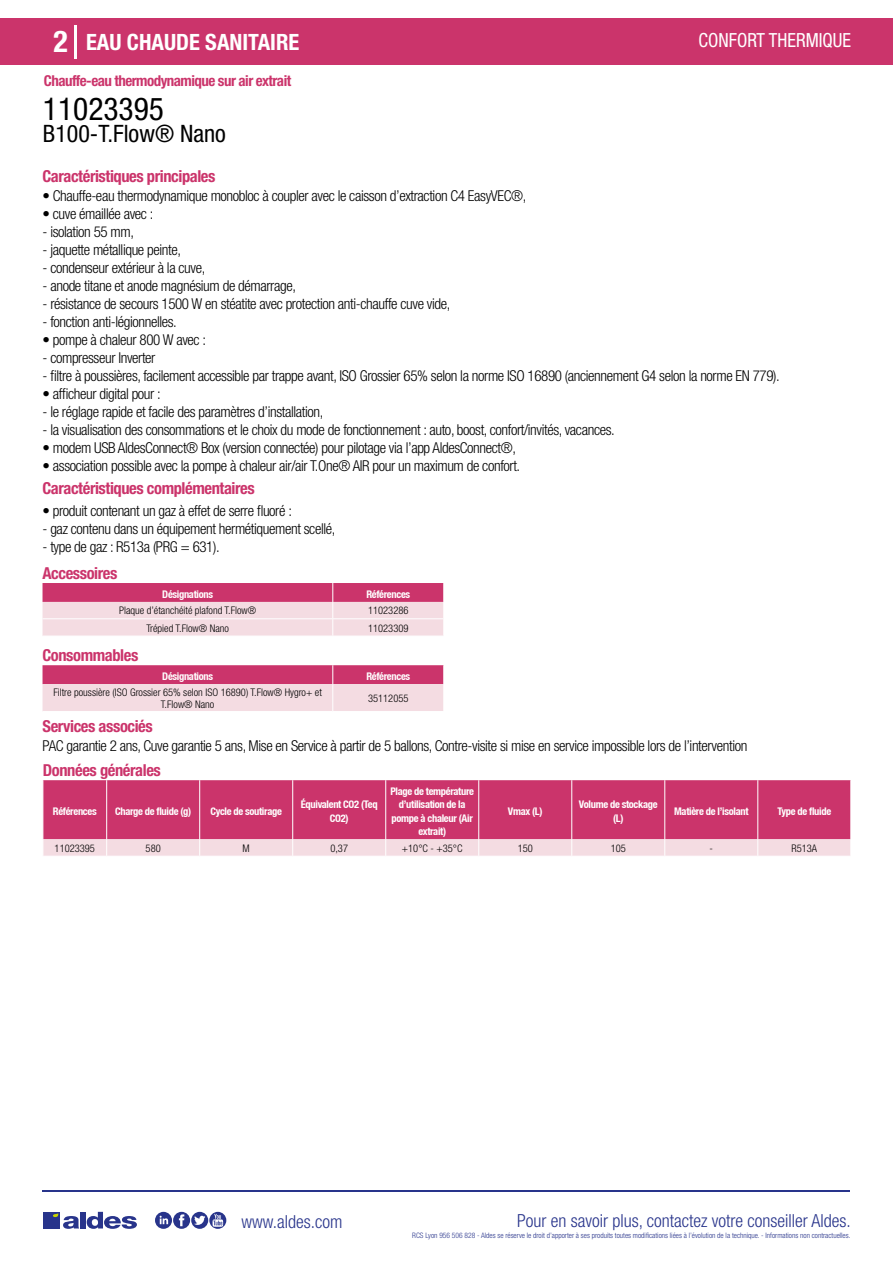
<style>
.page{position:relative;width:893px;height:1263px;background:#fff}
.page>*{position:absolute;margin:0;border:0;box-sizing:border-box;transform-origin:0 0}
.t1{font:condensed 31.5px "Helvetica Neue LT Std";color:#000}
.t2{font:700 condensed 30px "Helvetica Neue LT Std";color:#fff}
.t3{font:condensed 24px "Helvetica Neue LT Std";color:#000}
.t4{font:700 condensed 22.5px "Helvetica Neue LT Std";color:#fff}
.t5{font:condensed 19.5px "Helvetica Neue LT Std";color:#fff;scale:.95 1}
.t6{font:300 condensed 18px "Helvetica Neue";color:#28348b}
.t7{font:700 condensed 16.5px "Helvetica Neue LT Std";letter-spacing:-.025em;color:#cb346b}
.t8{font:300 condensed 15px "Helvetica Neue LT Std";letter-spacing:-.025em;color:#000}
.t9{font:700 condensed 15px "Helvetica Neue LT Std";letter-spacing:-.035em;color:#cb346b}
.t10{font:700 condensed 10.5px/13.5px "Helvetica Neue";letter-spacing:-.03em;color:#fff;text-align:center}
.t11{font:300 condensed 10.5px/12.6px "Helvetica Neue";color:#000;text-align:center}
.t12{font:300 condensed 7.5px "Helvetica Neue";color:#28348b}
</style>
<div class="page">
<div style="left:0;top:18px;width:893px;height:46px;background:#cb346b"></div>
<hr style="left:74px;top:25px;width:2px;height:33px;background:#fff">
<hr style="left:43px;top:1190px;width:807px;height:1px;background:#28348b">
<svg style="left:155px;top:1212px;width:71px;height:17px"></svg>
<div style="left:43px;top:1212px;width:17px;height:16px;background:#28348b"></div>
<div style="left:80px;top:1212px;width:6px;height:16px;background:#28348b"></div>
<svg style="left:87px;top:1212px;width:50px;height:17px"></svg>
<svg style="left:53px;top:1213px;width:26px;height:16px"></svg>
<svg style="left:43px;top:583px;width:401px;height:53px;background:#e5a1b8"></svg>
<svg style="left:43px;top:665px;width:401px;height:46px;background:#e398b1"></svg>
<div style="left:44px;top:780px;width:806px;height:59px;background:#cb346b"></div>
<hr style="left:106px;top:780px;width:1px;height:59px;background:#fff">
<hr style="left:199px;top:780px;width:1px;height:59px;background:#fff">
<hr style="left:292px;top:780px;width:1px;height:59px;background:#fff">
<hr style="left:385px;top:780px;width:1px;height:59px;background:#fff">
<hr style="left:478px;top:780px;width:1px;height:59px;background:#fff">
<hr style="left:571px;top:780px;width:1px;height:59px;background:#fff">
<hr style="left:664px;top:780px;width:1px;height:59px;background:#fff">
<hr style="left:757px;top:780px;width:1px;height:59px;background:#fff">
<svg style="left:43px;top:839px;width:808px;height:17px;background:#f4dce2"></svg>
<h2 class="t2" style="left:54px;top:24px;width:16px">2</h2>
<h3 class="t4" style="left:86px;top:28px;width:215px">EAU CHAUDE SANITAIRE</h3>
<h3 class="t5" style="left:699px;top:29px;width:162px">CONFORT THERMIQUE</h3>
<p class="t9" style="left:44px;top:71px;width:249px">Chauffe-eau thermodynamique sur air extrait</p>
<h1 class="t1" style="left:43px;top:91px;width:122px">11023395</h1>
<h3 class="t3" style="left:43px;top:120px;width:184px">B100-T.Flow® Nano</h3>
<p class="t7" style="left:43px;top:166px;width:174px">Caractéristiques principales</p>
<p class="t8" style="left:43px;top:187px;width:485px">• Chauffe-eau thermodynamique monobloc à coupler avec le caisson d’extraction C4 EasyVEC®,</p>
<p class="t8" style="left:43px;top:205px;width:112px">• cuve émaillée avec :</p>
<p class="t8" style="left:43px;top:223px;width:93px">- isolation 55 mm,</p>
<p class="t8" style="left:43px;top:241px;width:140px">- jaquette métallique peinte,</p>
<p class="t8" style="left:43px;top:259px;width:164px">- condenseur extérieur à la cuve,</p>
<p class="t8" style="left:43px;top:277px;width:255px">- anode titane et anode magnésium de démarrage,</p>
<p class="t8" style="left:43px;top:295px;width:409px">- résistance de secours 1500 W en stéatite avec protection anti-chauffe cuve vide,</p>
<p class="t8" style="left:43px;top:313px;width:136px">- fonction anti-légionnelles.</p>
<p class="t8" style="left:43px;top:331px;width:165px">• pompe à chaleur 800 W avec :</p>
<p class="t8" style="left:43px;top:349px;width:114px">- compresseur Inverter</p>
<p class="t8" style="left:43px;top:367px;width:739px">- filtre à poussières, facilement accessible par trappe avant, ISO Grossier 65% selon la norme ISO 16890 (anciennement G4 selon la norme EN 779).</p>
<p class="t8" style="left:43px;top:385px;width:120px">• afficheur digital pour :</p>
<p class="t8" style="left:43px;top:403px;width:282px">- le réglage rapide et facile des paramètres d’installation,</p>
<p class="t8" style="left:43px;top:421px;width:574px">- la visualisation des consommations et le choix du mode de fonctionnement : auto, boost, confort/invités, vacances.</p>
<p class="t8" style="left:43px;top:439px;width:475px">• modem USB AldesConnect® Box (version connectée) pour pilotage via l’app AldesConnect®,</p>
<p class="t8" style="left:43px;top:457px;width:479px">• association possible avec la pompe à chaleur air/air T.One® AIR pour un maximum de confort.</p>
<p class="t7" style="left:43px;top:478px;width:214px">Caractéristiques complémentaires</p>
<p class="t8" style="left:43px;top:502px;width:251px">• produit contenant un gaz à effet de serre fluoré :</p>
<p class="t8" style="left:43px;top:520px;width:294px">- gaz contenu dans un équipement hermétiquement scellé,</p>
<p class="t8" style="left:43px;top:538px;width:179px">- type de gaz : R513a (PRG = 631).</p>
<p class="t7" style="left:43px;top:563px;width:76px">Accessoires</p>
<p class="t10" style="left:162px;top:587px;width:52px">Désignations</p>
<p class="t10" style="left:366px;top:587px;width:45px">Références</p>
<p class="t11" style="left:119px;top:604px;width:139px">Plaque d’étanchéité plafond T.Flow®</p>
<p class="t11" style="left:368px;top:604px;width:42px">11023286</p>
<p class="t11" style="left:146px;top:621px;width:84px">Trépied T.Flow® Nano</p>
<p class="t11" style="left:368px;top:621px;width:42px">11023309</p>
<p class="t7" style="left:43px;top:645px;width:97px">Consommables</p>
<p class="t10" style="left:162px;top:669px;width:52px">Désignations</p>
<p class="t10" style="left:366px;top:669px;width:45px">Références</p>
<p class="t11" style="left:53px;top:685px;width:270px">Filtre poussière (ISO Grossier 65% selon ISO 16890) T.Flow® Hygro+ et<br>T.Flow® Nano</p>
<p class="t11" style="left:368px;top:692px;width:42px">35112055</p>
<p class="t7" style="left:43px;top:716px;width:112px">Services associés</p>
<p class="t8" style="left:43px;top:737px;width:706px">PAC garantie 2 ans, Cuve garantie 5 ans, Mise en Service à partir de 5 ballons, Contre-visite si mise en service impossible lors de l’intervention</p>
<p class="t7" style="left:43px;top:760px;width:119px">Données générales</p>
<p class="t10" style="left:53px;top:804px;width:45px">Références</p>
<p class="t10" style="left:115px;top:804px;width:78px">Charge de fluide (g)</p>
<p class="t10" style="left:211px;top:804px;width:73px">Cycle de soutirage</p>
<p class="t10" style="left:301px;top:797px;width:78px">Équivalent CO2 (Teq<br>CO2)</p>
<p class="t10" style="left:390px;top:784px;width:85px">Plage de température d’utilisation de la pompe à chaleur (Air extrait)</p>
<p class="t10" style="left:508px;top:804px;width:36px">Vmax (L)</p>
<p class="t10" style="left:579px;top:797px;width:80px">Volume de stockage (L)</p>
<p class="t10" style="left:674px;top:804px;width:76px">Matière de l’isolant</p>
<p class="t10" style="left:777px;top:804px;width:55px">Type de fluide</p>
<p class="t11" style="left:55px;top:842px;width:42px">11023395</p>
<p class="t11" style="left:146px;top:842px;width:17px">580</p>
<p class="t11" style="left:243px;top:842px;width:9px">M</p>
<p class="t11" style="left:330px;top:842px;width:19px">0,37</p>
<p class="t11" style="left:402px;top:842px;width:62px">+10°C - +35°C</p>
<p class="t11" style="left:518px;top:842px;width:17px">150</p>
<p class="t11" style="left:611px;top:842px;width:17px">105</p>
<p class="t11" style="left:710px;top:842px;width:5px">-</p>
<p class="t11" style="left:791px;top:842px;width:27px">R513A</p>
<p class="t6" style="left:241px;top:1211px;width:102px">www.aldes.com</p>
<p class="t6" style="left:517px;top:1211px;width:335px">Pour en savoir plus, contactez votre conseiller Aldes.</p>
<p class="t12" style="left:412px;top:1230px;width:440px">RCS Lyon 956 506 828 - Aldes se réserve le droit d’apporter à ses produits toutes modifications liées à l’évolution de la technique. - Informations non contractuelles.</p>
</div>
